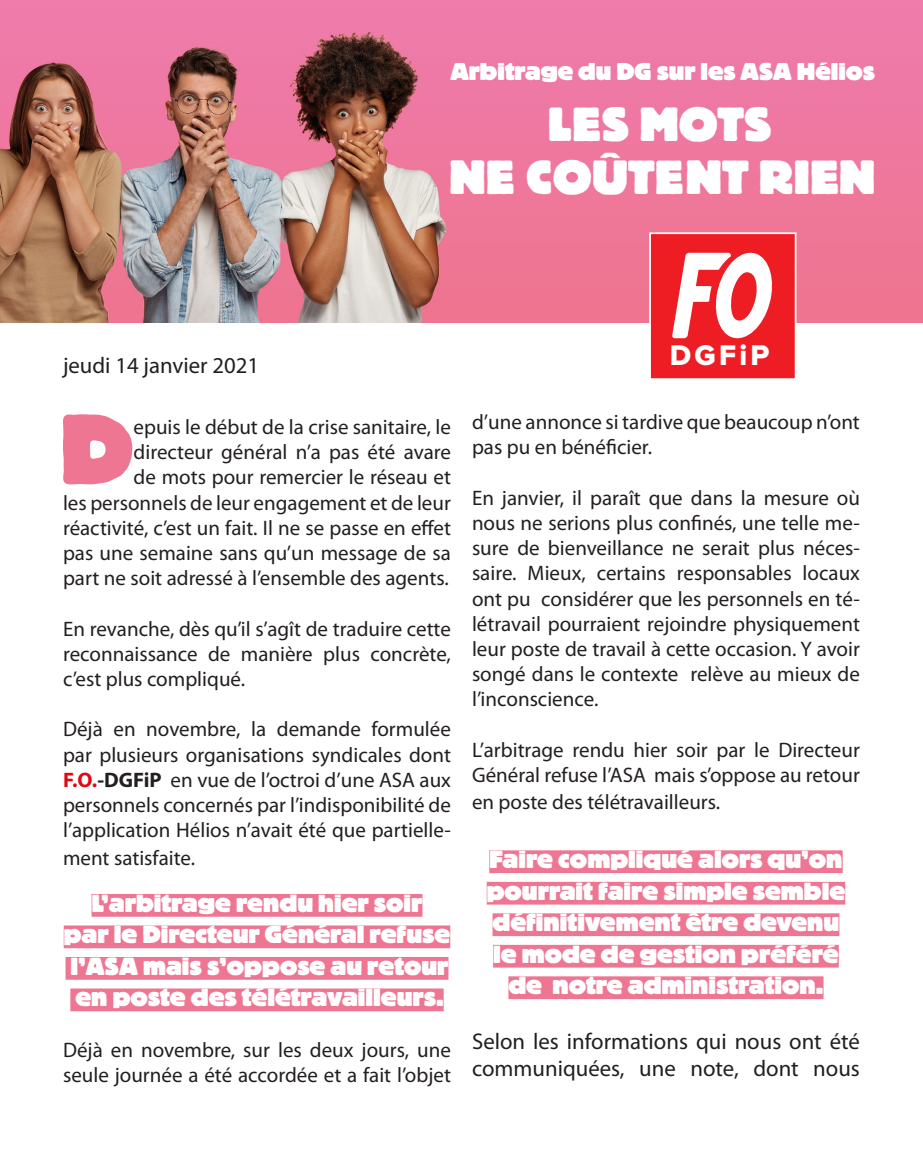
<style>
.page{position:relative;width:923px;height:1151px;background:#fff}
.page>*{position:absolute;margin:0;border:0;box-sizing:border-box;transform-origin:0 0}
.t1{font:800 98.88px "Block BE";color:#ee7692}
.t2{font:800 47.43px/53px "Block BE";color:#fff;text-align:center}
.t3{font:29.4px "Proxima Nova Extrabld";letter-spacing:.11em;color:#fff}
.t4{font:800 24.5px "Block BE";color:#fff}
.t5{font:800 23.97px "Block BE";color:#fff}
.t6{font:22.75px/27.3px "Myriad Pro";color:#231f20}
.t7{font:21px/25.2px "Myriad Pro";color:#231f20;text-align:justify}
.s1{font-weight:700;color:#e30713}
.s2{font-weight:700}
</style>
<div class="page">
<img style="left:0;top:0;width:923px;height:322px">
<div style="left:92px;top:894px;width:330px;height:23px;background:#ee7692"></div>
<div style="left:64px;top:925px;width:386px;height:23px;background:#ee7692"></div>
<div style="left:66px;top:957px;width:382px;height:23px;background:#ee7692"></div>
<div style="left:70px;top:988px;width:374px;height:23px;background:#ee7692"></div>
<div style="left:489px;top:850px;width:353px;height:23px;background:#ee7692"></div>
<div style="left:487px;top:882px;width:358px;height:22px;background:#ee7692"></div>
<div style="left:492px;top:913px;width:347px;height:23px;background:#ee7692"></div>
<div style="left:493px;top:945px;width:346px;height:22px;background:#ee7692"></div>
<div style="left:508px;top:976px;width:315px;height:23px;background:#ee7692"></div>
<div style="left:650px;top:233px;width:145px;height:146px;background:#ee1d23"></div>
<svg style="left:672px;top:253px;width:100px;height:85px"></svg>
<div style="left:649px;top:232px;width:147px;height:148px;border:2px solid #fff"></div>
<p class="t5" style="left:450px;top:59px;width:426px">Arbitrage du DG sur les ASA Hélios</p>
<p class="t6" style="left:63px;top:351px;width:198px">jeudi 14 janvier 2021</p>
<h2 class="t2" style="left:449px;top:98px;width:428px">LES MOTS<br>NE COÛTENT RIEN</h2>
<p class="t3" style="left:670px;top:342px;width:101px">DGFiP</p>
<p class="t1" style="left:59px;top:395px;width:76px">D</p>
<p class="t7" style="left:63px;top:414px;width:389px;text-align:right">epuis le début de la crise sanitaire, le directeur général n’a pas été avare<br>de mots pour remercier le réseau et<br>les personnels de leur engagement et de leur réactivité, c’est un fait. Il ne se passe en effet pas une semaine sans qu’un message de sa part ne soit adressé à l’ensemble des agents.</p>
<p class="t7" style="left:63px;top:616px;width:389px">En revanche, dès qu’il s’agît de traduire cette reconnaissance de manière plus concrète, c’est plus compliqué.</p>
<p class="t7" style="left:63px;top:716px;width:389px">Déjà en novembre, la demande formulée par plusieurs organisations syndicales dont <span class="s1">F.O.</span><span class="s2">-DGFiP</span> en vue de l’octroi d’une ASA aux personnels concernés par l’indisponibilité de l’application Hélios n’avait été que partielle-</p>
<p class="t7" style="left:63px;top:844px;width:134px">ment satisfaite.</p>
<p class="t4" style="left:92px;top:889px;width:332px">L’arbitrage rendu hier soir</p>
<p class="t4" style="left:64px;top:921px;width:388px">par le Directeur Général refuse</p>
<p class="t4" style="left:71px;top:952px;width:379px">l’ASA mais s’oppose au retour</p>
<p class="t4" style="left:75px;top:984px;width:370px">en poste des télétravailleurs.</p>
<p class="t7" style="left:63px;top:1037px;width:389px">Déjà en novembre, sur les deux jours, une seule journée a été accordée et a fait l’objet</p>
<p class="t7" style="left:472px;top:409px;width:389px">d’une annonce si tardive que beaucoup n’ont pas pu en bénéficier.</p>
<p class="t7" style="left:472px;top:485px;width:389px">En janvier, il paraît que dans la mesure où nous ne serions plus confinés, une telle me&shy;sure de bienveillance ne serait plus néces&shy;saire. Mieux, certains responsables locaux ont pu considérer que les personnels en té&shy;létravail pourraient rejoindre physiquement leur poste de travail à cette occasion. Y avoir songé dans le contexte relève au mieux de l’inconscience.</p>
<p class="t7" style="left:472px;top:737px;width:389px">L’arbitrage rendu hier soir par le Directeur<br>Général refuse l’ASA mais s’oppose au retour</p>
<p class="t7" style="left:472px;top:789px;width:250px">en poste des télétravailleurs.</p>
<p class="t4" style="left:489px;top:846px;width:355px">Faire compliqué alors qu’on</p>
<p class="t4" style="left:487px;top:877px;width:360px">pourrait faire simple semble</p>
<p class="t4" style="left:492px;top:909px;width:348px">définitivement être devenu</p>
<p class="t4" style="left:493px;top:940px;width:347px">le mode de gestion préféré</p>
<p class="t4" style="left:508px;top:972px;width:316px">de notre administration.</p>
<p class="t6" style="left:472px;top:1027px;width:389px">Selon les informations qui nous ont été communiquées, une note, dont nous</p>
</div>
